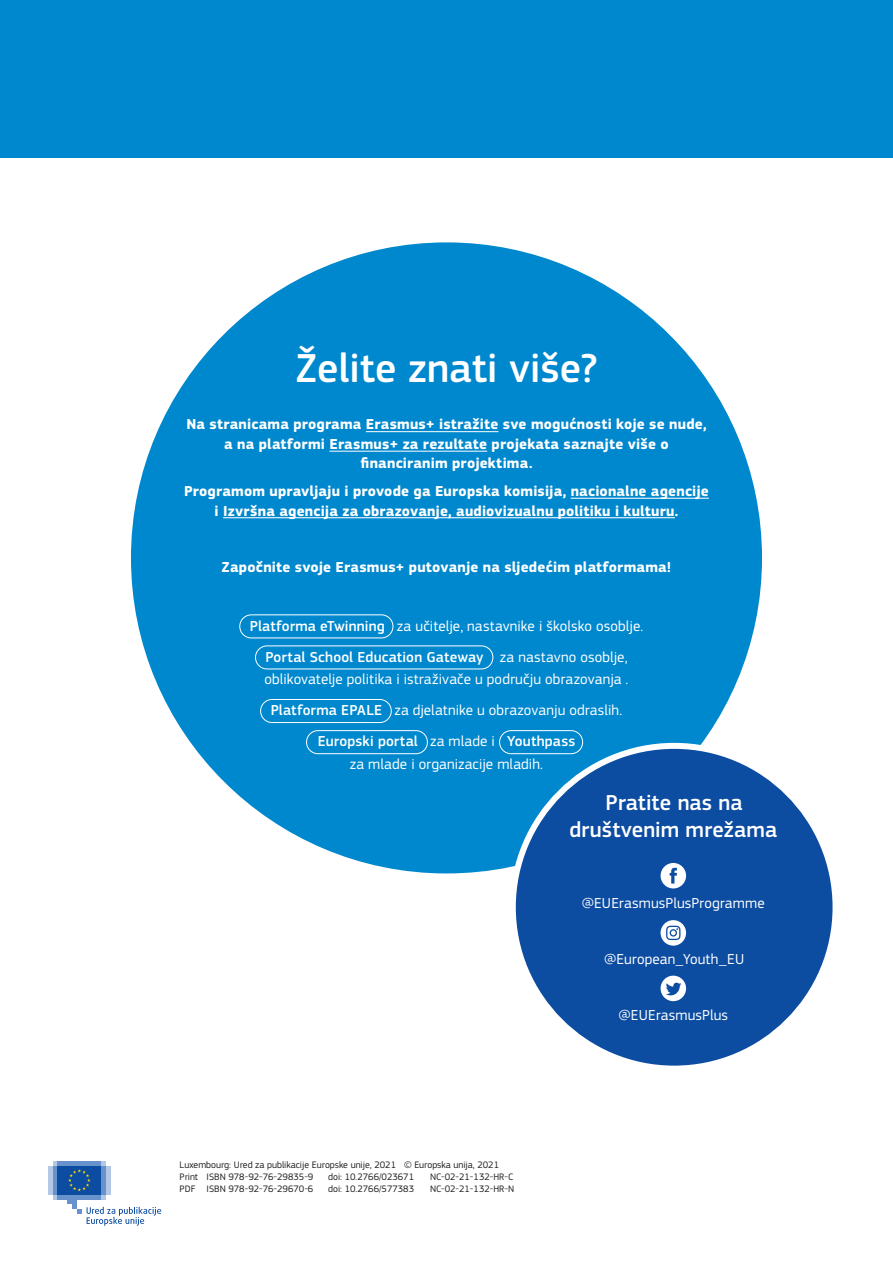
<style>
.page{position:relative;width:893px;height:1263px;background:#fff}
.page>*{position:absolute;margin:0;border:0;box-sizing:border-box;transform-origin:0 0}
.t1{font:500 42px "EC Square Sans Pro";color:#fff}
.t2{font:500 22.5px/27px "EC Square Sans Pro";color:#fff;text-align:center}
.Body{font:700 15px/19.5px "EC Square Sans Pro";letter-spacing:.01em;color:#fff;text-align:center}
.Body-2{font:15px/22.5px "EC Square Sans Pro";letter-spacing:.01em;color:#fff}
.t3{font:9.75px "EC Square Sans Pro";color:#231f20}
.s1{font-weight:500}
</style>
<div class="page">
<div style="left:131px;top:242px;width:631px;height:631px;background:#0088ce;border-radius:50%"></div>
<div style="left:239px;top:614px;width:154px;height:24px;border:1px solid #fff;border-radius:12px"></div>
<div style="left:255px;top:645px;width:238px;height:24px;border:1px solid #fff;border-radius:12px"></div>
<div style="left:260px;top:699px;width:132px;height:24px;border:1px solid #fff;border-radius:12px"></div>
<div style="left:306px;top:730px;width:122px;height:24px;border:1px solid #fff;border-radius:12px"></div>
<div style="left:499px;top:730px;width:84px;height:24px;border:1px solid #fff;border-radius:12px"></div>
<svg style="left:53px;top:1194px;width:53px;height:5px"></svg>
<svg style="left:53px;top:1161px;width:53px;height:5px"></svg>
<div style="left:58px;top:1161px;width:43px;height:5px;background:#6892cc"></div>
<div style="left:58px;top:1194px;width:43px;height:5px;background:#6892cc"></div>
<div style="left:101px;top:1166px;width:5px;height:28px;background:#6892cc"></div>
<div style="left:106px;top:1166px;width:5px;height:28px;background:#b3c8e5"></div>
<div style="left:53px;top:1166px;width:5px;height:28px;background:#6892cc"></div>
<div style="left:48px;top:1166px;width:5px;height:28px;background:#b3c8e5"></div>
<div style="left:67px;top:1194px;width:10px;height:10px;background:#6892cc"></div>
<div style="left:72px;top:1194px;width:5px;height:15px;background:#6892cc"></div>
<div style="left:58px;top:1166px;width:43px;height:28px;background:#0d4da1"></div>
<svg style="left:68px;top:1169px;width:23px;height:22px"></svg>
<svg style="left:77px;top:1207px;width:84px;height:19px"></svg>
<div style="left:0;top:0;width:893px;height:157px;background:#0088ce"></div>
<hr style="left:366px;top:431px;width:132px;height:1px;background:#fff">
<hr style="left:329px;top:451px;width:158px;height:1px;background:#fff">
<hr style="left:571px;top:498px;width:138px;height:1px;background:#fff">
<hr style="left:223px;top:517px;width:452px;height:1px;background:#fff">
<div style="left:513px;top:746px;width:322px;height:322px;background:#0d4da1;border-radius:50%"></div>
<svg style="left:661px;top:863px;width:25px;height:25px"></svg>
<svg style="left:661px;top:920px;width:25px;height:26px"></svg>
<svg style="left:661px;top:976px;width:25px;height:25px"></svg>
<h1 class="t1" style="left:295px;top:344px;width:304px">Želite znati više?</h1>
<p class="Body" style="left:186px;top:415px;width:522px">Na stranicama programa Erasmus+ istražite sve mogućnosti koje se nude, a na platformi Erasmus+ za rezultate projekata saznajte više o financiranim projektima.</p>
<p class="Body" style="left:184px;top:482px;width:526px">Programom upravljaju i provode ga Europska komisija, nacionalne agencije i Izvršna agencija za obrazovanje, audiovizualnu politiku i kulturu.</p>
<p class="Body" style="left:222px;top:558px;width:451px">Započnite svoje Erasmus+ putovanje na sljedećim platformama!</p>
<p class="Body-2" style="left:250px;top:615px;width:395px"><span class="s1">Platforma eTwinning</span> za učitelje, nastavnike i školsko osoblje.</p>
<p class="Body-2" style="left:265px;top:646px;width:365px"><span class="s1">Portal School Education Gateway</span> za nastavno osoblje, oblikovatelje politika i istraživače u području obrazovanja .</p>
<p class="Body-2" style="left:271px;top:699px;width:353px"><span class="s1">Platforma EPALE</span> za djelatnike u obrazovanju odraslih.</p>
<p class="Body-2" style="left:318px;top:730px;width:259px;text-align:center"><span class="s1">Europski portal</span> za mlade i <span class="s1">Youthpass </span>za mlade i organizacije mladih.</p>
<h3 class="t2" style="left:569px;top:789px;width:209px">Pratite nas na društvenim mrežama</h3>
<p class="Body-2" style="left:582px;top:892px;width:185px">@EUErasmusPlusProgramme</p>
<p class="Body-2" style="left:604px;top:948px;width:142px">@European_Youth_EU</p>
<p class="t3" style="left:180px;top:1159px;width:321px">Luxembourg: Ured za publikacije Europske unije, 2021 © Europska unija, 2021</p>
<p class="t3" style="left:180px;top:1171px;width:135px">Print ISBN 978-92-76-29835-9</p>
<p class="t3" style="left:328px;top:1171px;width:87px">doi: 10.2766/023671</p>
<p class="t3" style="left:430px;top:1171px;width:85px">NC-02-21-132-HR-C</p>
<p class="t3" style="left:180px;top:1183px;width:135px">PDF ISBN 978-92-76-29670-6</p>
<p class="t3" style="left:328px;top:1183px;width:87px">doi: 10.2766/577383</p>
<p class="t3" style="left:430px;top:1183px;width:85px">NC-02-21-132-HR-N</p>
<p class="Body-2" style="left:618px;top:1004px;width:111px">@EUErasmusPlus</p>
</div>
